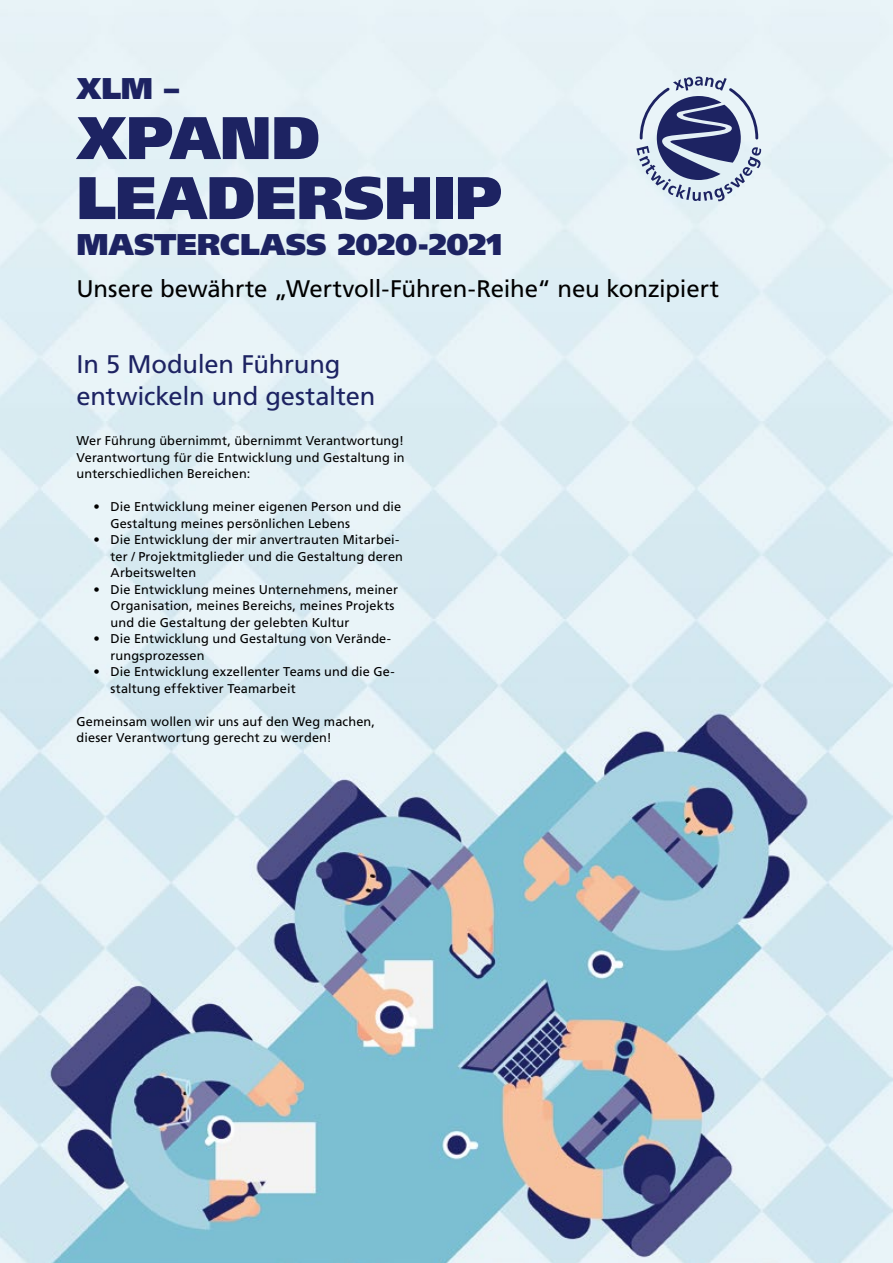
<style>
.page{position:relative;width:893px;height:1263px;background:#fff}
.page>*{position:absolute;margin:0;border:0;box-sizing:border-box;transform-origin:0 0}
.t1{font:900 60px/60px "Frutiger LT Std";letter-spacing:-.005em;color:#1d2362}
.t2{font:900 30px "Frutiger LT Std";color:#1d2362}
.t3{font:25.5px/31.5px "Frutiger LT Std";letter-spacing:-.005em;color:#1d2362}
.t4{font:24px "Frutiger LT Std";letter-spacing:-.01em;color:#000}
.t5{font:12.75px/16.5px "Frutiger LT Std";letter-spacing:.01em;color:#000}
</style>
<div class="page">
<img style="left:0;top:0;width:893px;height:1263px">
<svg style="left:636px;top:77px;width:125px;height:124px;background:#9ca6c0"></svg>
<h2 class="t2" style="left:77px;top:70px;width:104px">XLM –</h2>
<h1 class="t1" style="left:77px;top:108px;width:428px">XPAND<br>LEADERSHIP</h1>
<h2 class="t2" style="left:77px;top:226px;width:427px">MASTERCLASS 2020-2021</h2>
<h3 class="t4" style="left:77px;top:274px;width:644px">Unsere bewährte „Wertvoll-Führen-Reihe“ neu konzipiert</h3>
<h3 class="t3" style="left:77px;top:349px;width:300px">In 5 Modulen Führung entwickeln und gestalten</h3>
<p class="t5" style="left:77px;top:432px;width:330px;text-align:justify">Wer Führung übernimmt, übernimmt Verantwortung!<br>Verantwortung für die Entwicklung und Gestaltung in unterschiedlichen Bereichen:</p>
<p class="t5" style="left:111px;top:498px;width:292px;text-indent:-17px">• Die Entwicklung meiner eigenen Person und die<br>Gestaltung meines persönlichen Lebens</p>
<p class="t5" style="left:111px;top:531px;width:294px;text-indent:-17px">• Die Entwicklung der mir anvertrauten Mitarbei&shy;ter / Projektmitglieder und die Gestaltung deren<br>Arbeitswelten</p>
<p class="t5" style="left:111px;top:581px;width:289px;text-indent:-17px">• Die Entwicklung meines Unternehmens, meiner<br>Organisation, meines Bereichs, meines Projekts und die Gestaltung der gelebten Kultur</p>
<p class="t5" style="left:111px;top:630px;width:282px;text-indent:-17px">• Die Entwicklung und Gestaltung von Verände&shy;rungsprozessen</p>
<p class="t5" style="left:111px;top:663px;width:286px;text-indent:-17px">• Die Entwicklung exzellenter Teams und die Ge&shy;staltung effektiver Teamarbeit</p>
<p class="t5" style="left:77px;top:713px;width:300px">Gemeinsam wollen wir uns auf den Weg machen, dieser Verantwortung gerecht zu werden!</p>
</div>
